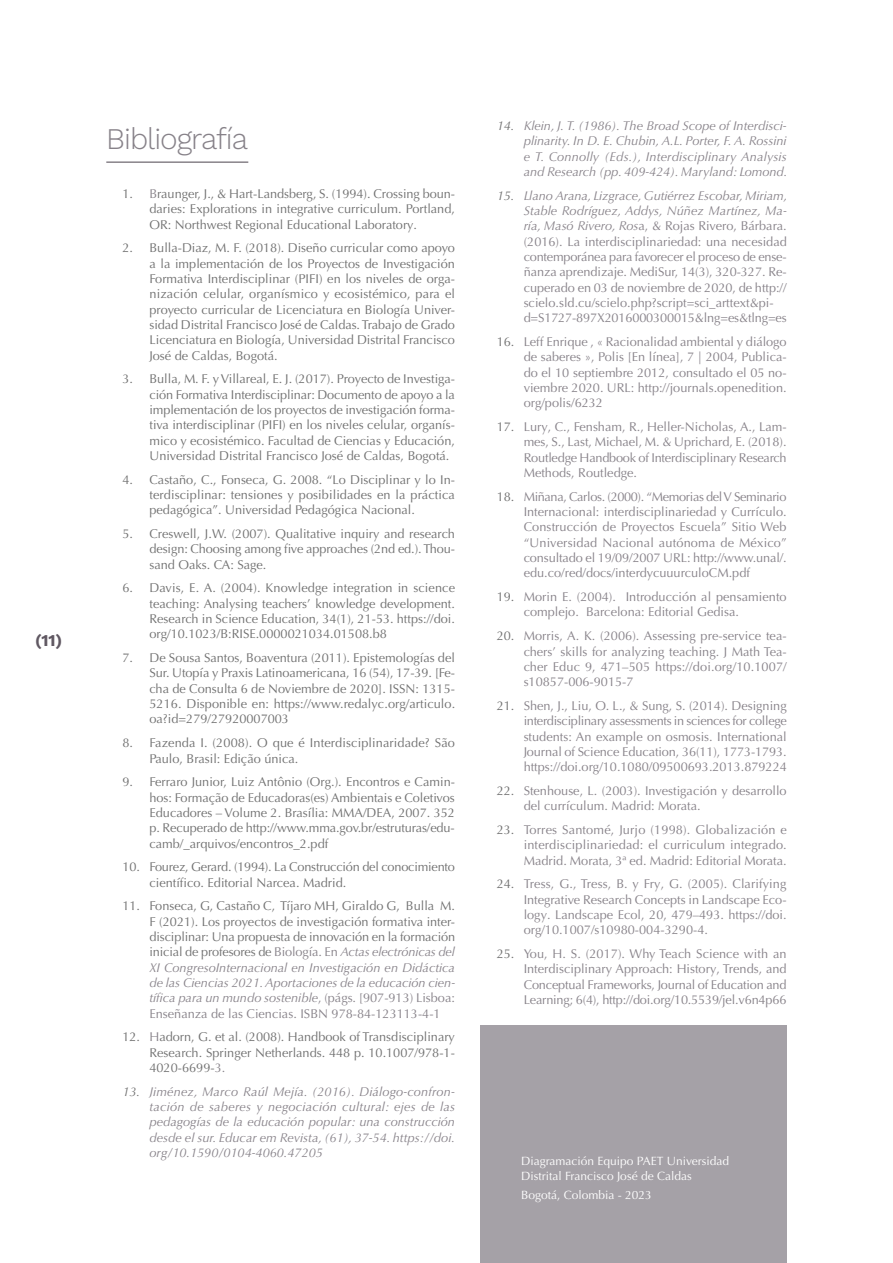
<style>
.page{position:relative;width:893px;height:1263px;background:#fff}
.page>*{position:absolute;margin:0;border:0;box-sizing:border-box;transform-origin:0 0}
.t1{font:30px "Work Sans";letter-spacing:-.035em;color:#878289}
.t2{font:16.5px "Work Sans";color:#605862}
.t3{font:12.75px/15.3px "Optima LT Pro";color:#707070;text-align:justify}
.t4{font:12.75px/15.3px "Optima LT Pro";color:#878289;text-align:justify}
.t5{font:italic 12.75px/15.3px "Optima LT Pro";color:#878289;text-align:justify}
.t6{font:12px/14.4px "Optima LT Pro";color:#fff}
.s1{color:#878289}
.s2{font-style:italic;color:#878289}
.s3{color:#707070}
.s4{font-style:italic;color:#707070}
.s5{font-style:italic}
</style>
<div class="page">
<div style="left:481px;top:1025px;width:306px;height:238px;background:#a5a1a7"></div>
<hr style="left:106px;top:161px;width:142px;height:2px;background:#878289">
<p class="t2" style="left:35px;top:628px;width:28px">(11)</p>
<h1 class="t1" style="left:106px;top:116px;width:143px">Bibliografía</h1>
<p class="t3" style="left:149px;top:186px;width:307px;text-indent:-27px">1. <span class="s1">B</span>raunger, J., &amp; Hart-Landsberg, S. (1994). Crossing boun&shy;daries: Explorations in integrative curriculum. Portland, OR: Northwest Regional Educational Laboratory.</p>
<p class="t3" style="left:149px;top:240px;width:307px;text-indent:-27px">2. Bulla-Diaz, M. F. (2018). Diseño curricular como apoyo a la implementación de los Proyectos de Investigación Formativa Interdisciplinar (PIFI) en los niveles de orga&shy;nización celular, organísmico y ecosistémico, para el proyecto curricular de Licenciatura en Biología Univer&shy;sidad Distrital Francisco José de Caldas. Trabajo de Grado Licenciatura en Biología, Universidad Distrital Francisco José de Caldas, Bogotá.</p>
<p class="t3" style="left:149px;top:371px;width:307px;text-indent:-27px">3. Bulla, M. F. y Villareal, E. J. (2017). Proyecto de Investiga&shy;ción Formativa Interdisciplinar: Documento de apoyo a la implementación de los proyectos de investigación forma&shy;tiva interdisciplinar (PIFI) en los niveles celular, organís&shy;mico y ecosistémico. Facultad de Ciencias y Educación, Universidad Distrital Francisco José de Caldas, Bogotá.</p>
<p class="t3" style="left:149px;top:472px;width:307px;text-indent:-27px">4. Castaño, C., Fonseca, G. 2008. “Lo Disciplinar y lo In&shy;terdisciplinar: tensiones y posibilidades en la práctica pedagógica”. Universidad Pedagógica Nacional.</p>
<p class="t3" style="left:149px;top:526px;width:307px;text-indent:-27px">5. Creswell, J.W. (2007). Qualitative inquiry and research design: Choosing among five approaches (2nd ed.). Thou&shy;sand Oaks. CA: Sage.</p>
<p class="t3" style="left:149px;top:581px;width:307px;text-indent:-27px">6. Davis, E. A. (2004). Knowledge integration in science teaching: Analysing teachers’ knowledge development.<br>Research in Science Education, 34(1), 21-53. https://doi. org/10.1023/B:RISE.0000021034.01508.b8</p>
<p class="t3" style="left:149px;top:650px;width:307px;text-indent:-27px">7. De Sousa Santos, Boaventura (2011). Epistemologías del Sur. Utopía y Praxis Latinoamericana, 16 (54), 17-39. [Fe&shy;cha de Consulta 6 de Noviembre de 2020]. ISSN: 1315- 5216. Disponible en: https://www.redalyc.org/articulo. oa?id=279/27920007003</p>
<p class="t3" style="left:149px;top:735px;width:307px;text-indent:-27px">8. Fazenda I. (2008). O que é Interdisciplinaridade? São<br>Paulo, Brasil: Edição única.</p>
<p class="t3" style="left:149px;top:774px;width:307px;text-indent:-27px">9. Ferraro Junior, Luiz Antônio (Org.). Encontros e Camin&shy;hos: Formação de Educadoras(es) Ambientais e Coletivos Educadores – Volume 2. Brasília: MMA/DEA, 2007. 352 p. Recuperado de http://www.mma.gov.br/estruturas/edu&shy;camb/_arquivos/encontros_2.pdf</p>
<p class="t3" style="left:149px;top:859px;width:307px;text-indent:-27px">10. Fourez, Gerard. (1994). La Construcción del conocimiento científico. Editorial Narcea. Madrid.</p>
<p class="t3" style="left:149px;top:898px;width:307px;text-indent:-27px">11. Fonseca, G, Castaño C, Tíjaro MH, Giraldo G, Bulla M.<br>F (2021). Los proyectos de investigación formativa inter&shy;disciplinar: Una propuesta de innovación en la formación inicial de profesores de <span class="s1">Biología. En</span> <span class="s2">Actas electrónicas del XI CongresoInternacional en Investigación en Didáctica de las Ciencias 2021. Aportaciones de la educación cien&shy;tífica para un mundo sostenible</span><span class="s1">, (págs. [907-913) Lisboa:<br>Enseñanza de las Ciencias. ISBN 978-84-123113-4-1</span></p>
<p class="t3" style="left:149px;top:1029px;width:307px;text-indent:-27px">12. <span class="s1">H</span>adorn, G. et al. (2008). Handbook of Transdisciplinary Research. Springer Netherlands. 448 p. 10.1007/978-1- 4020-6699-<span class="s1">3.</span></p>
<p class="t5" style="left:149px;top:1084px;width:307px;text-indent:-27px"><span class="s3">13.</span> Jiménez, Marco Raúl Mejía. (2016). Diálogo-confron&shy;tación de saberes y negociación cultural: ejes de las pedagogías de la educación popular: una construcción desde el sur. Educar em Revista, (61), 37-54. https://doi. org/10.1590/0104-4060.47205</p>
<p class="t5" style="left:524px;top:118px;width:265px;text-indent:-27px"><span class="s3">14.</span> Klein, J. T. (1986). The Broad Scope of Interdisci&shy;plinarity. In D. E. Chubin, A.L. Porter, F. A. Rossini e T. Connolly (Eds.), Interdisciplinary Analysis and Research (pp. 409-424). Maryland: Lomond.</p>
<p class="t4" style="left:524px;top:188px;width:265px;text-align:left;text-indent:-27px"><span class="s4">15.</span> <span class="s5">Llano Arana, Lizgrace, Gutiérrez Escobar, Miriam, Stable Rodríguez, Addys, Núñez Martínez, Ma&shy;ría, Masó Rivero, Ros</span>a, &amp; Rojas Rivero, Bárbara. (2016). La interdisciplinariedad: una necesidad contemporánea para favorecer el proceso de ense&shy;ñanza aprendizaje. MediSur, 14(3), 320-327. Re&shy;cuperado en 03 de noviembre de 2020, de http:// scielo.sld.cu/scielo.php?script=sci_arttext&amp;pi&shy;d=S1727-897X2016000300015&amp;lng=es&amp;tlng=es</p>
<p class="t4" style="left:524px;top:334px;width:265px;text-indent:-27px"><span class="s3">16.</span> Leff Enrique , « Racionalidad ambiental y diálogo de saberes », Polis [En línea], 7 | 2004, Publica&shy;do el 10 septiembre 2012, consultado el 05 no&shy;viembre 2020. URL: http://journals.openedition. org/polis/6232</p>
<p class="t4" style="left:524px;top:419px;width:264px;text-indent:-27px"><span class="s3">17.</span> Lury, C., Fensham, R., Heller-Nicholas, A., Lam&shy;mes, S., Last, Michael, M. &amp; Uprichard, E. (2018).<br>Routledge Handbook of Interdisciplinary Research Methods, Routledge.</p>
<p class="t4" style="left:524px;top:489px;width:265px;text-indent:-27px"><span class="s3">18.</span> Miñana, Carlos. (2000). “Memorias del V Seminario Internacional: interdisciplinariedad y Currículo.<br>Construcción de Proyectos Escuela” Sitio Web “Universidad Nacional autónoma de México” consultado el 19/09/2007 URL: http://www.unal/. edu.co/red/docs/interdycuuurculoCM.pdf</p>
<p class="t4" style="left:524px;top:589px;width:264px;text-indent:-27px"><span class="s3">19.</span> Morin E. (2004). Introducción al pensamiento complejo. Barcelona: Editorial Gedisa.</p>
<p class="t4" style="left:524px;top:628px;width:265px;text-indent:-27px"><span class="s3">20.</span> Morris, A. K. (2006). Assessing pre-service tea&shy;chers’ skills for analyzing teaching. J Math Tea&shy;cher Educ 9, 471–505 https://doi.org/10.1007/ s10857-006-9015-7</p>
<p class="t4" style="left:524px;top:698px;width:265px;text-indent:-27px"><span class="s3">21.</span> Shen, J., Liu, O. L., &amp; Sung, S. (2014). Designing interdisciplinary assessments in sciences for college students: An example on osmosis. International Journal of Science Education, 36(11), 1773-1793. https://doi.org/10.1080/09500693.2013.879224</p>
<p class="t4" style="left:524px;top:783px;width:264px;text-indent:-27px"><span class="s3">22.</span> Stenhouse, L. (2003). Investigación y desarrollo del currículum. Madrid: Morata.</p>
<p class="t4" style="left:524px;top:822px;width:265px;text-indent:-27px"><span class="s3">23.</span> Torres Santomé, Jurjo (1998). Globalización e interdisciplinariedad: el curriculum integrado.<br>Madrid. Morata, 3ª ed. Madrid: Editorial Morata.</p>
<p class="t4" style="left:524px;top:876px;width:264px;text-indent:-27px"><span class="s3">24.</span> Tress, G., Tress, B. y Fry, G. (2005). Clarifying Integrative Research Concepts in Landscape Eco&shy;logy. Landscape Ecol, 20, 479–493. https://doi. org/10.1007/s10980-004-3290-4.</p>
<p class="t4" style="left:524px;top:946px;width:264px;text-indent:-27px"><span class="s3">25.</span> You, H. S. (2017). Why Teach Science with an Interdisciplinary Approach: History, Trends, and Conceptual Frameworks, Journal of Education and Learning; 6(4), http://doi.org/10.5539/jel.v6n4p66</p>
<p class="t6" style="left:521px;top:1154px;width:210px">Diagramación Equipo PAET Universidad<br>Distrital Francisco José de Caldas</p>
<p class="t6" style="left:521px;top:1187px;width:132px">Bogotá, Colombia - 2023</p>
</div>
